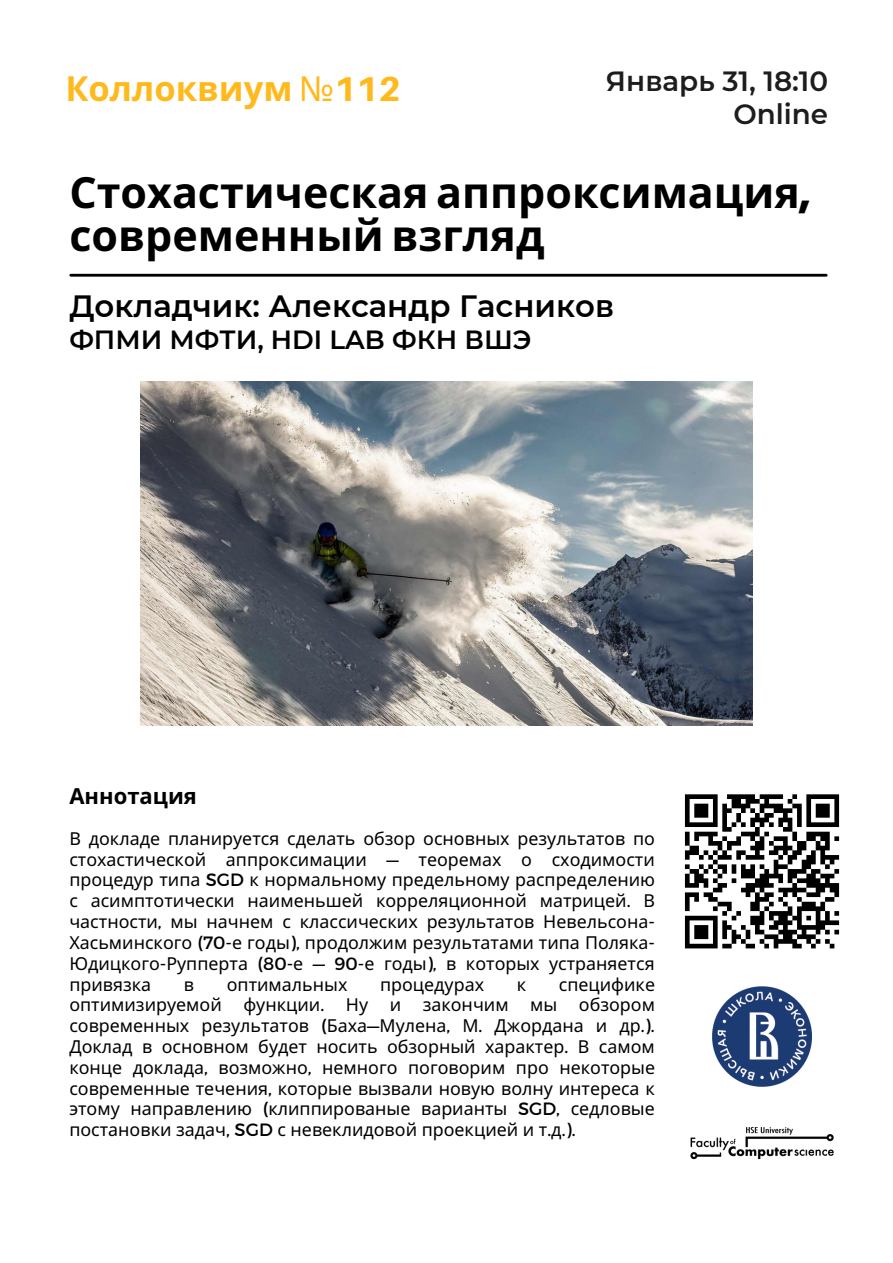
<style>
.page{position:relative;width:893px;height:1263px;background:#fff}
.page>*{position:absolute;margin:0;border:0;box-sizing:border-box;transform-origin:0 0}
.t1{font:700 42.97px/42.8px "Noto Sans";color:#000}
.t2{font:700 34.5px "Noto Sans";color:#ffb91c}
.t3{font:600 30.75px "Montserrat";color:#000}
.t4{font:600 27.75px/33.2px "Montserrat";color:#1d1d1e;text-align:right}
.t5{font:600 26.25px "Montserrat";color:#000}
.t6{font:700 22.05px "Noto Sans";color:#000}
.t7{font:17.85px/20.9px "Noto Sans";color:#000;text-align:justify}
.s1{font-weight:400}
.s2{font-family:"Aileron";font-weight:800}
.s3{font-family:"Aileron";font-weight:900}
.s4{font-family:"Montserrat"}
</style>
<div class="page">
<hr style="left:71px;top:274px;width:755px;height:3px;background:#000">
<img style="left:690px;top:1127px;width:144px;height:33px">
<img style="left:712px;top:986px;width:99px;height:100px">
<img style="left:141px;top:382px;width:611px;height:344px">
<svg style="left:684px;top:794px;width:156px;height:155px"></svg>
<h2 class="t2" style="left:65px;top:64px;width:337px">Коллоквиум <span class="s1">№</span><span class="s2">112</span></h2>
<h3 class="t4" style="left:606px;top:64px;width:224px">Январь 31, 18:10<br>Online</h3>
<h1 class="t1" style="left:69px;top:170px;width:743px">Стохастическая аппроксимация<span class="s3">, </span>современный взгляд</h1>
<h3 class="t3" style="left:69px;top:287px;width:546px">Докладчик: Александр Гасников</h3>
<h3 class="t5" style="left:69px;top:323px;width:464px">ФПМИ МФТИ, HDI LAB ФКН ВШЭ</h3>
<p class="t6" style="left:69px;top:781px;width:129px">Аннотация</p>
<p class="t7" style="left:69px;top:827px;width:587px">В докладе планируется сделать обзор основных результатов по стохастической аппроксимации <span class="s4">—</span> теоремах о сходимости процедур типа <span class="s4">SGD</span> к нормальному предельному распределению с асимптотически наименьшей корреляционной матрицей<span class="s4">.</span> В частности<span class="s4">,</span> мы начнем с классических результатов Невельсона<span class="s4">-</span>Хасьминского <span class="s4">(70-</span>е годы<span class="s4">),</span> продолжим результатами типа Поляка<span class="s4">-</span>Юдицкого<span class="s4">-</span>Рупперта <span class="s4">(80-</span>е <span class="s4">— 90-</span>е годы<span class="s4">),</span> в которых устраняется привязка</p>
<p class="t7" style="left:69px;top:973px;width:587px;text-indent:489px">специфике оптимизируемой функции<span class="s4">.</span> Ну и закончим мы обзором современных результатов <span class="s4">(</span>Баха<span class="s4">—</span>Мулена<span class="s4">,</span> М<span class="s4">.</span> Джордана и др<span class="s4">.).<br></span>Доклад в основном будет носить обзорный характер<span class="s4">.</span> В самом конце доклада<span class="s4">,</span> возможно<span class="s4">,</span> немного поговорим про некоторые современные течения<span class="s4">,</span> которые вызвали новую волну интереса к этому направлению <span class="s4">(</span>клиппированые варианты <span class="s4">SGD,</span> седловые постановки задач<span class="s4">, SGD</span> с невеклидовой проекцией и т<span class="s4">.</span>д<span class="s4">.).</span></p>
<p class="t7" style="left:184px;top:973px;width:12px">в</p>
<p class="t7" style="left:227px;top:973px;width:122px">оптимальных</p>
<p class="t7" style="left:380px;top:973px;width:105px">процедурах</p>
<p class="t7" style="left:517px;top:973px;width:11px">к</p>
</div>
